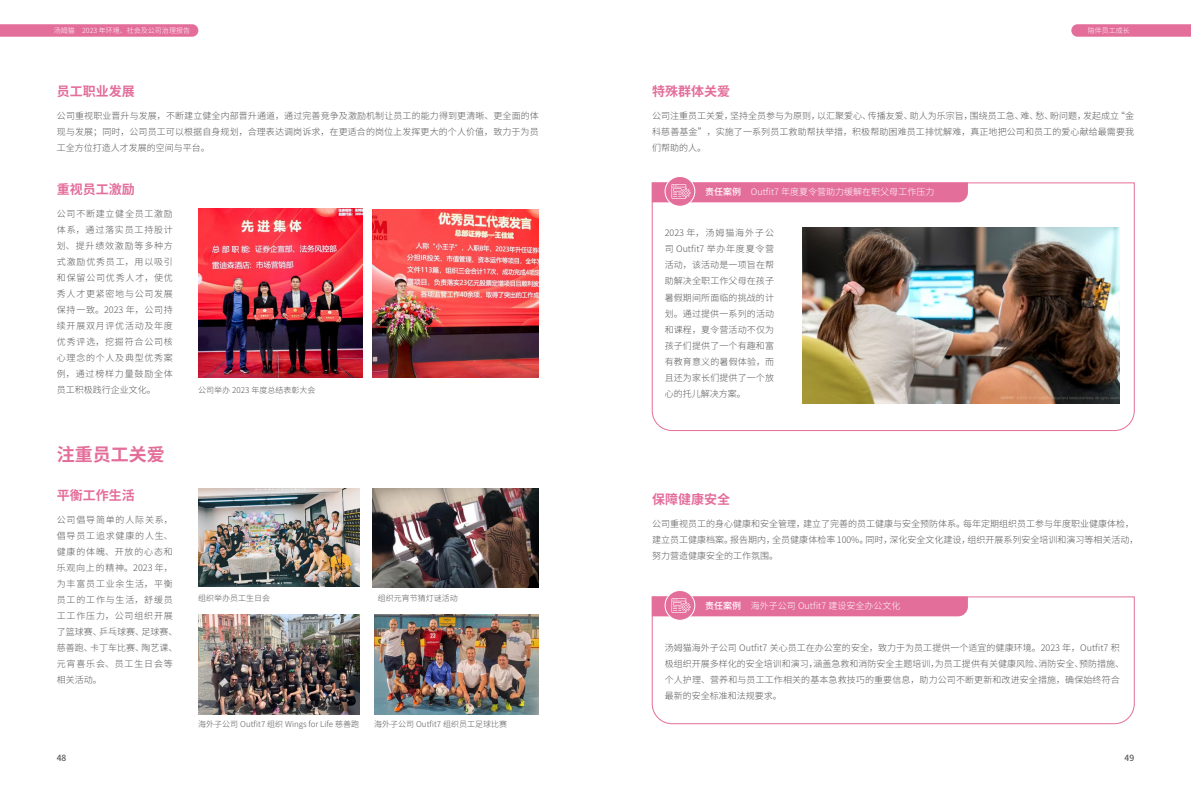
<style>
.page{position:relative;width:1191px;height:808px;background:#fff}
.page>*{position:absolute;margin:0;border:0;box-sizing:border-box;transform-origin:0 0}
.t1{font:700 18px "Source Han Sans CN";color:#e46e9a}
.t2{font:700 13px "Source Han Sans CN";color:#e46e9a}
.t3{font:300 9px/16px "Source Han Sans CN";letter-spacing:.005em;color:#595757;text-align:justify}
.t4{font:300 9px/16px "Source Han Sans CN";letter-spacing:.09em;color:#595757}
.t5{font:300 9px "Source Han Sans CN";color:#fff}
.t6{font:500 9px "Source Han Sans CN";color:#fff}
.t7{font:500 8.5px "Source Han Sans CN";color:#595757}
.t8{font:300 8px "Source Han Sans CN";color:#595757}
.t9{font:300 7px "Source Han Sans CN";color:#fff}
</style>
<div class="page">
<svg style="left:0;top:24px;width:198px;height:13px;background:#e5749e"></svg>
<svg style="left:1071px;top:24px;width:120px;height:13px;background:#e5759f"></svg>
<img style="left:198px;top:209px;width:164px;height:168px">
<img style="left:372px;top:210px;width:167px;height:167px">
<img style="left:198px;top:488px;width:161px;height:98px">
<img style="left:198px;top:615px;width:161px;height:99px">
<img style="left:372px;top:488px;width:167px;height:100px">
<img style="left:374px;top:615px;width:165px;height:99px">
<img style="left:651px;top:182px;width:484px;height:249px">
<svg style="left:651px;top:596px;width:484px;height:128px"></svg>
<svg style="left:665px;top:176px;width:30px;height:30px"></svg>
<div style="left:664px;top:176px;width:31px;height:31px;border:1px solid #fff;border-radius:50%"></div>
<svg style="left:665px;top:590px;width:30px;height:30px"></svg>
<div style="left:664px;top:590px;width:31px;height:31px;border:1px solid #fff;border-radius:50%"></div>
<svg style="left:652px;top:182px;width:316px;height:20px;background:#e4729d"></svg>
<svg style="left:652px;top:596px;width:316px;height:20px;background:#e4729d"></svg>
<p class="t9" style="left:54px;top:27px;width:138px">汤姆猫 2023 年环境、社会及公司治理报告</p>
<p class="t9" style="left:1087px;top:27px;width:43px">陪伴员工成长</p>
<h2 class="t2" style="left:57px;top:84px;width:80px">员工职业发展</h2>
<p class="t3" style="left:57px;top:108px;width:483px">公司重视职业晋升与发展，不断建立健全内部晋升通道，通过完善竞争及激励机制让员工的能力得到更清晰、更全面的体现与发展；同时，公司员工可以根据自身规划，合理表达调岗诉求，在更适合的岗位上发挥更大的个人价值，致力于为员工全方位打造人才发展的空间与平台。</p>
<h2 class="t2" style="left:57px;top:182px;width:80px">重视员工激励</h2>
<p class="t3" style="left:57px;top:206px;width:118px">公司不断建立健全员工激励体系，通过落实员工持股计划、提升绩效激励等多种方式激励优秀员工，用以吸引和保留公司优秀人才，使优秀人才更紧密地与公司发展保持一致。2023 年，公司持续开展双月评优活动及年度优秀评选，挖掘符合公司核心理念的个人及典型优秀案例，通过榜样力量鼓励全体员工积极践行企业文化。</p>
<h1 class="t1" style="left:57px;top:444px;width:109px">注重员工关爱</h1>
<h2 class="t2" style="left:57px;top:488px;width:79px">平衡工作生活</h2>
<p class="t4" style="left:57px;top:511px;width:122px">公司倡导简单的人际关系，倡导员工追求健康的人生、健康的体魄、开放的心态和乐观向上的精神。2023 年，为丰富员工业余生活，平衡员工的工作与生活，舒缓员工工作压力，公司组织开展了篮球赛、乒乓球赛、足球赛、慈善跑、卡丁车比赛、陶艺课、元宵喜乐会、员工生日会等相关活动。</p>
<p class="t8" style="left:198px;top:385px;width:119px">公司举办 2023 年度总结表彰大会</p>
<p class="t8" style="left:198px;top:593px;width:73px">组织举办员工生日会</p>
<p class="t8" style="left:378px;top:593px;width:81px">组织元宵节猜灯谜活动</p>
<p class="t8" style="left:198px;top:720px;width:162px">海外子公司 Outfit7 组织 Wings for Life 慈善跑</p>
<p class="t8" style="left:374px;top:720px;width:135px">海外子公司 Outfit7 组织员工足球比赛</p>
<h2 class="t2" style="left:652px;top:84px;width:79px">特殊群体关爱</h2>
<p class="t3" style="left:652px;top:108px;width:483px">公司注重员工关爱，坚持全员参与为原则，以汇聚爱心、传播友爱、助人为乐宗旨，围绕员工急、难、愁、盼问题，发起成立“金科慈善基金”，实施了一系列员工救助帮扶举措，积极帮助困难员工排忧解难，真正地把公司和员工的爱心献给最需要我们帮助的人。</p>
<p class="t6" style="left:705px;top:186px;width:37px">责任案例</p>
<p class="t5" style="left:751px;top:186px;width:185px">Outfit7 年度夏令营助力缓解在职父母工作压力</p>
<p class="t3" style="left:664px;top:225px;width:111px">2023 年，汤姆猫海外子公司 Outfit7 举办年度夏令营活动，该活动是一项旨在帮助解决全职工作父母在孩子暑假期间所面临的挑战的计划。通过提供一系列的活动和课程，夏令营活动不仅为孩子们提供了一个有趣和富有教育意义的暑假体验，而且还为家长们提供了一个放心的托儿解决方案。</p>
<h2 class="t2" style="left:652px;top:492px;width:79px">保障健康安全</h2>
<p class="t3" style="left:652px;top:515px;width:488px;text-align:left">公司重视员工的身心健康和安全管理，建立了完善的员工健康与安全预防体系。每年定期组织员工参与年度职业健康体检，建立员工健康档案。报告期内，全员健康体检率 100%。同时，深化安全文化建设，组织开展系列安全培训和演习等相关活动，努力营造健康安全的工作氛围。</p>
<p class="t6" style="left:705px;top:600px;width:37px">责任案例</p>
<p class="t5" style="left:751px;top:600px;width:151px">海外子公司 Outfit7 建设安全办公文化</p>
<p class="t3" style="left:664px;top:639px;width:461px;text-align:left">汤姆猫海外子公司 Outfit7 关心员工在办公室的安全，致力于为员工提供一个适宜的健康环境。2023 年，Outfit7 积极组织开展多样化的安全培训和演习，涵盖急救和消防安全主题培训，为员工提供有关健康风险、消防安全、预防措施、个人护理、营养和与员工工作相关的基本急救技巧的重要信息，助力公司不断更新和改进安全措施，确保始终符合最新的安全标准和法规要求。</p>
<p class="t7" style="left:57px;top:753px;width:11px">48</p>
<p class="t7" style="left:1124px;top:753px;width:11px">49</p>
</div>
